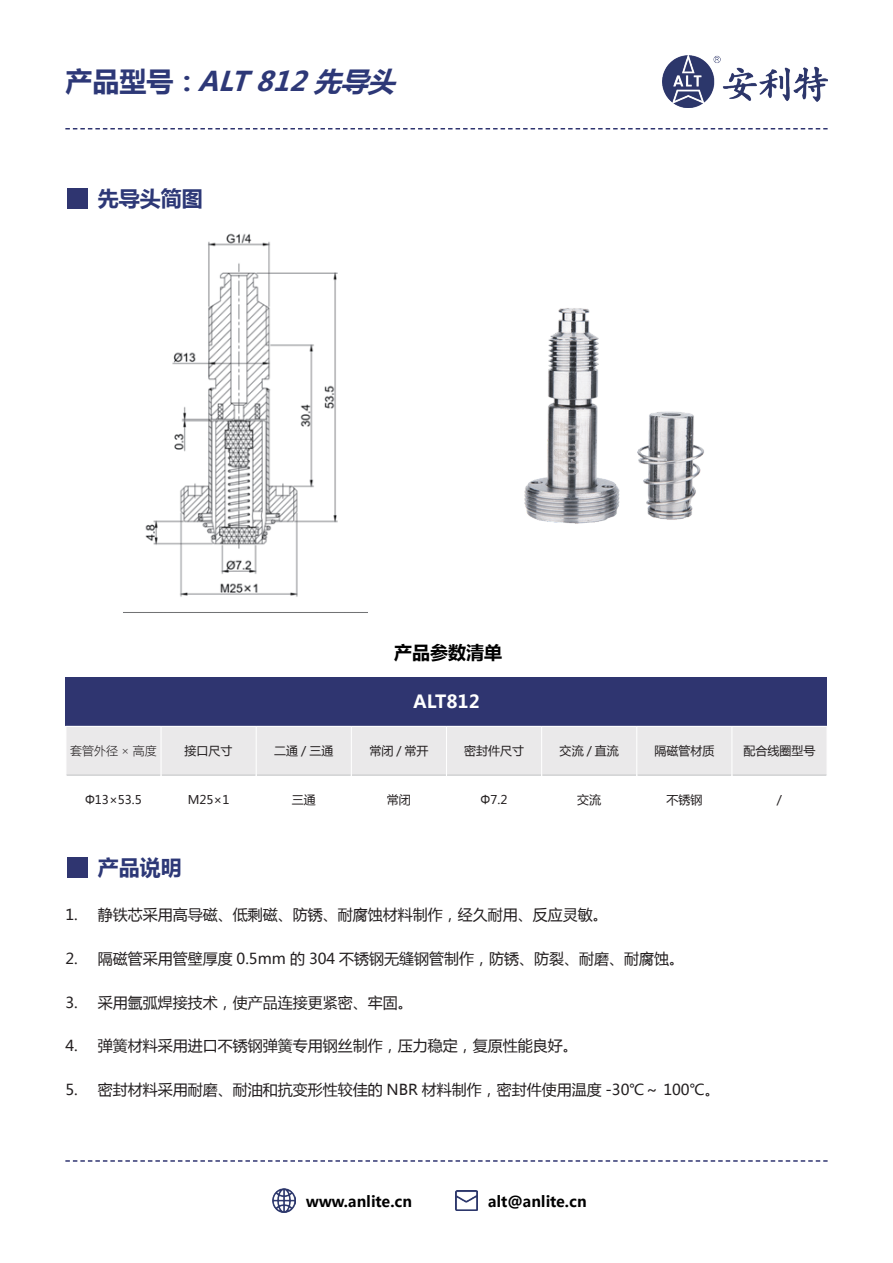
<style>
.page{position:relative;width:893px;height:1263px;background:#fff}
.page>*{position:absolute;margin:0;border:0;box-sizing:border-box;transform-origin:0 0}
.t1{font:italic 700 27px "Microsoft Ya Hei";color:#2d3877}
.t2{font:700 21px "Microsoft Ya Hei";color:#2d3877}
.t3{font:700 18px "Microsoft Ya Hei";color:#000}
.t4{font:700 18px "Microsoft Ya Hei";color:#fff}
.t5{font:15px "Microsoft Ya Hei";color:#231f20}
.t6{font:700 15px "Microsoft Ya Hei";color:#000}
.t7{font:12px "Microsoft Ya Hei";color:#231f20}
.t8{font:300 12px "Microsoft Ya Hei";color:#231f20}
.s1{font-style:normal}
</style>
<div class="page">
<img style="left:663px;top:56px;width:164px;height:52px">
<svg style="left:65px;top:128px;width:763px;height:1px"></svg>
<svg style="left:65px;top:1160px;width:763px;height:2px"></svg>
<div style="left:67px;top:188px;width:21px;height:21px;background:#2f3570"></div>
<div style="left:67px;top:857px;width:21px;height:21px;background:#2f3570"></div>
<div style="left:66px;top:677px;width:761px;height:49px;background:#2f3570"></div>
<div style="left:66px;top:727px;width:760px;height:48px;background:#eae9ea"></div>
<hr style="left:66px;top:775px;width:95px;height:1px;background:#c3c5c6">
<hr style="left:162px;top:775px;width:94px;height:1px;background:#c3c5c6">
<hr style="left:257px;top:775px;width:94px;height:1px;background:#c3c5c6">
<hr style="left:352px;top:775px;width:94px;height:1px;background:#c3c5c6">
<hr style="left:447px;top:775px;width:94px;height:1px;background:#c3c5c6">
<hr style="left:542px;top:775px;width:94px;height:1px;background:#c3c5c6">
<hr style="left:637px;top:775px;width:94px;height:1px;background:#c3c5c6">
<hr style="left:732px;top:775px;width:94px;height:1px;background:#c3c5c6">
<hr style="left:161px;top:727px;width:1px;height:48px;background:#fff">
<hr style="left:256px;top:727px;width:1px;height:48px;background:#fff">
<hr style="left:351px;top:727px;width:1px;height:48px;background:#fff">
<hr style="left:446px;top:727px;width:1px;height:48px;background:#fff">
<hr style="left:541px;top:727px;width:1px;height:48px;background:#fff">
<hr style="left:636px;top:727px;width:1px;height:48px;background:#fff">
<hr style="left:731px;top:727px;width:1px;height:48px;background:#fff">
<img style="left:272px;top:1189px;width:24px;height:23px">
<img style="left:455px;top:1190px;width:23px;height:20px">
<img style="left:123px;top:233px;width:245px;height:380px">
<img style="left:524px;top:308px;width:180px;height:216px">
<h1 class="t1" style="left:65px;top:63px;width:342px"><span class="s1">产品型号：</span> ALT812先导头</h1>
<h2 class="t2" style="left:98px;top:183px;width:106px">先导头简图</h2>
<p class="t3" style="left:394px;top:640px;width:109px">产品参数清单</p>
<p class="t4" style="left:413px;top:689px;width:68px">ALT812</p>
<p class="t8" style="left:70px;top:743px;width:88px">套管外径 × 高度</p>
<p class="t7" style="left:185px;top:743px;width:49px">接口尺寸</p>
<p class="t7" style="left:274px;top:743px;width:61px">二通 / 三通</p>
<p class="t7" style="left:369px;top:743px;width:61px">常闭 / 常开</p>
<p class="t7" style="left:464px;top:743px;width:61px">密封件尺寸</p>
<p class="t7" style="left:560px;top:743px;width:61px">交流 / 直流</p>
<p class="t7" style="left:654px;top:743px;width:61px">隔磁管材质</p>
<p class="t7" style="left:743px;top:743px;width:74px">配合线圈型号</p>
<p class="t7" style="left:85px;top:791px;width:58px">Φ13×53.5</p>
<p class="t7" style="left:188px;top:791px;width:43px">M25×1</p>
<p class="t7" style="left:292px;top:791px;width:25px">三通</p>
<p class="t7" style="left:387px;top:791px;width:25px">常闭</p>
<p class="t7" style="left:481px;top:791px;width:28px">Φ7.2</p>
<p class="t7" style="left:577px;top:791px;width:25px">交流</p>
<p class="t7" style="left:666px;top:791px;width:37px">不锈钢</p>
<p class="t7" style="left:777px;top:791px;width:7px">/</p>
<p class="t5" style="left:65px;top:904px;width:14px">1.</p>
<p class="t5" style="left:65px;top:948px;width:14px">2.</p>
<p class="t5" style="left:65px;top:992px;width:14px">3.</p>
<p class="t5" style="left:65px;top:1036px;width:14px">4.</p>
<p class="t5" style="left:65px;top:1079px;width:14px">5.</p>
<h2 class="t2" style="left:98px;top:853px;width:85px">产品说明</h2>
<p class="t5" style="left:98px;top:904px;width:511px">静铁芯采用高导磁、低剩磁、防锈、耐腐蚀材料制作，经久耐用、反应灵敏。</p>
<p class="t5" style="left:98px;top:948px;width:588px">隔磁管采用管壁厚度 0.5mm 的 304 不锈钢无缝钢管制作，防锈、防裂、耐磨、耐腐蚀。</p>
<p class="t5" style="left:98px;top:992px;width:316px">采用氩弧焊接技术，使产品连接更紧密、牢固。</p>
<p class="t5" style="left:98px;top:1036px;width:481px">弹簧材料采用进口不锈钢弹簧专用钢丝制作，压力稳定，复原性能良好。</p>
<p class="t5" style="left:98px;top:1079px;width:623px">密封材料采用耐磨、耐油和抗变形性较佳的 NBR 材料制作，密封件使用温度 -30℃～ 100℃。</p>
<p class="t6" style="left:306px;top:1191px;width:107px">www.anlite.cn</p>
<p class="t6" style="left:488px;top:1191px;width:100px">alt@anlite.cn</p>
</div>
